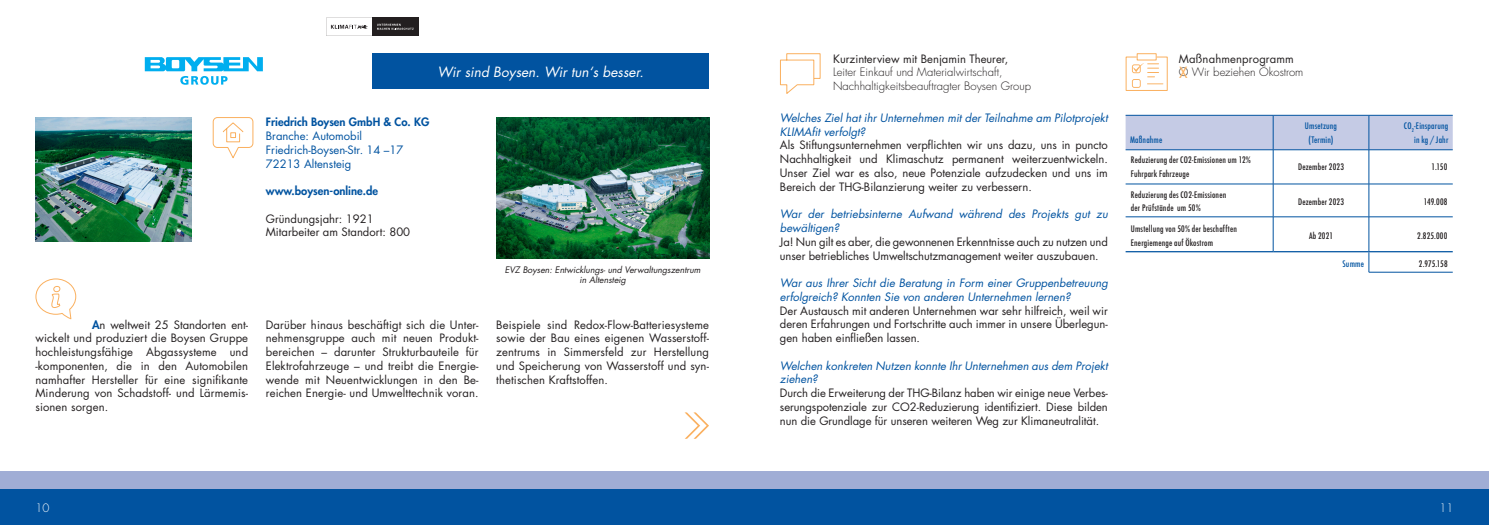
<style>
.page{position:relative;width:1489px;height:525px;background:#fff}
.page>*{position:absolute;margin:0;border:0;box-sizing:border-box;transform-origin:0 0}
.t1{font:15px "Futura Std";color:#fab05f}
.t2{font:italic 13.75px "Futura Std";color:#fff}
.t3{font:11.25px/13.8px "Futura Std";color:#231f20;text-align:justify}
.t4{font:italic 11.25px/13.8px "Futura Std";color:#0153a0}
.t5{font:300 11.25px/13.8px "Futura Std";color:#231f20}
.t6{font:11.25px/13.8px "Futura Std";color:#0153a0}
.t7{font:800 11.25px "Futura Std";color:#0153a0}
.t8{font:300 11.25px "Futura Std";color:#fff}
.t9{font:500 condensed 8.75px/13.8px "Futura";letter-spacing:.02em;color:#231f20}
.t10{font:italic 8.75px/10px "Futura Std";color:#231f20;text-align:center}
.t11{font:500 condensed 8.75px/13.8px "Futura";letter-spacing:.015em;color:#0153a0;text-align:center}
.s1{font-weight:800;color:#0153a0}
</style>
<div class="page">
<div style="left:372px;top:53px;width:337px;height:36px;background:#0153a0"></div>
<div style="left:372px;top:18px;width:46px;height:18px;background:#231f20"></div>
<svg style="left:326px;top:18px;width:87px;height:18px"></svg>
<img style="left:35px;top:117px;width:156px;height:124px">
<img style="left:496px;top:117px;width:213px;height:142px">
<svg style="left:35px;top:278px;width:42px;height:42px"></svg>
<svg style="left:212px;top:117px;width:42px;height:42px"></svg>
<svg style="left:684px;top:412px;width:25px;height:26px"></svg>
<div style="left:1136px;top:53px;width:20px;height:7px;border:1px solid #fab05f"></div>
<svg style="left:1125px;top:56px;width:43px;height:35px"></svg>
<div style="left:1125px;top:116px;width:327px;height:33px;background:#c5cbe5"></div>
<hr style="left:1125px;top:115px;width:147px;height:1px;background:#0153a0">
<hr style="left:1272px;top:115px;width:96px;height:1px;background:#0153a0">
<hr style="left:1272px;top:115px;width:1px;height:34px;background:#0153a0">
<hr style="left:1368px;top:115px;width:84px;height:1px;background:#0153a0">
<hr style="left:1368px;top:115px;width:1px;height:34px;background:#0153a0">
<hr style="left:1125px;top:149px;width:147px;height:1px;background:#0153a0">
<hr style="left:1272px;top:149px;width:96px;height:1px;background:#0153a0">
<hr style="left:1368px;top:149px;width:84px;height:1px;background:#0153a0">
<hr style="left:1272px;top:150px;width:1px;height:34px;background:#0153a0">
<hr style="left:1368px;top:150px;width:1px;height:34px;background:#0153a0">
<hr style="left:1125px;top:184px;width:147px;height:1px;background:#0153a0">
<hr style="left:1272px;top:184px;width:96px;height:1px;background:#0153a0">
<hr style="left:1272px;top:184px;width:1px;height:32px;background:#0153a0">
<hr style="left:1368px;top:184px;width:84px;height:1px;background:#0153a0">
<hr style="left:1368px;top:184px;width:1px;height:32px;background:#0153a0">
<hr style="left:1125px;top:216px;width:147px;height:1px;background:#0153a0">
<hr style="left:1272px;top:216px;width:96px;height:1px;background:#0153a0">
<hr style="left:1272px;top:217px;width:1px;height:34px;background:#0153a0">
<hr style="left:1368px;top:216px;width:84px;height:1px;background:#0153a0">
<hr style="left:1368px;top:217px;width:1px;height:34px;background:#0153a0">
<hr style="left:1125px;top:251px;width:147px;height:1px;background:#0153a0">
<hr style="left:1272px;top:251px;width:96px;height:1px;background:#0153a0">
<hr style="left:1368px;top:251px;width:84px;height:1px;background:#0153a0">
<svg style="left:1368px;top:252px;width:1px;height:20px"></svg>
<hr style="left:1368px;top:272px;width:84px;height:1px;background:#0153a0">
<svg style="left:780px;top:53px;width:41px;height:41px"></svg>
<div style="left:0;top:471px;width:1488px;height:53px;background:#a0add5"></div>
<div style="left:0;top:489px;width:1488px;height:35px;background:#0153a0"></div>
<svg style="left:145px;top:57px;width:118px;height:28px"></svg>
<p class="t2" style="left:437px;top:63px;width:208px">Wir sind Boysen. Wir tun‘s besser.</p>
<p class="t7" style="left:266px;top:115px;width:165px">Friedrich Boysen GmbH &amp; Co. KG</p>
<p class="t6" style="left:266px;top:129px;width:139px">Branche: Automobil<br>Friedrich-Boysen-Str. 14 –17<br>72213 Altensteig</p>
<p class="t7" style="left:266px;top:184px;width:114px">www.boysen-online.de</p>
<p class="t3" style="left:266px;top:212px;width:146px">Gründungsjahr: 1921<br>Mitarbeiter am Standort: 800</p>
<p class="t10" style="left:504px;top:265px;width:197px">EVZ Boysen: Entwicklungs- und Verwaltungszentrum in Altensteig</p>
<p class="t3" style="left:35px;top:317px;width:214px;text-indent:57px"><span class="s1">A</span>n weltweit 25 Standorten ent&shy;wickelt und produziert die Boysen Gruppe hochleistungsfähige Abgassysteme und -komponenten, die in den Automobilen namhafter Hersteller für eine signifikante Minderung von Schadstoff- und Lärmemis&shy;sionen sorgen.</p>
<p class="t3" style="left:266px;top:317px;width:214px">Darüber hinaus beschäftigt sich die Unter&shy;nehmensgruppe auch mit neuen Produkt&shy;bereichen – darunter Strukturbauteile für Elektrofahrzeuge – und treibt die Energie&shy;wende mit Neuentwicklungen in den Be&shy;reichen Energie- und Umwelttechnik voran.</p>
<p class="t3" style="left:496px;top:317px;width:214px">Beispiele sind Redox-Flow-Batteriesysteme sowie der Bau eines eigenen Wasserstoff&shy;zentrums in Simmersfeld zur Herstellung und Speicherung von Wasserstoff und syn&shy;thetischen Kraftstoffen.</p>
<p class="t3" style="left:833px;top:52px;width:177px">Kurzinterview mit Benjamin Theurer,</p>
<p class="t5" style="left:833px;top:66px;width:199px">Leiter Einkauf und Materialwirtschaft,<br>Nachhaltigkeitsbeauftragter Boysen Group</p>
<p class="t4" style="left:780px;top:111px;width:329px">Welches Ziel hat ihr Unternehmen mit der Teilnahme am Pilotprojekt<br>KLIMAfit verfolgt?</p>
<p class="t3" style="left:780px;top:138px;width:329px">Als Stiftungsunternehmen verpflichten wir uns dazu, uns in puncto Nachhaltigkeit und Klimaschutz permanent weiterzuentwickeln.<br>Unser Ziel war es also, neue Potenziale aufzudecken und uns im Bereich der THG-Bilanzierung weiter zu verbessern.</p>
<p class="t4" style="left:780px;top:207px;width:329px">War der betriebsinterne Aufwand während des Projekts gut zu bewältigen?</p>
<p class="t3" style="left:780px;top:235px;width:329px">Ja! Nun gilt es aber, die gewonnenen Erkenntnisse auch zu nutzen und unser betriebliches Umweltschutzmanagement weiter auszubauen.</p>
<p class="t4" style="left:780px;top:276px;width:329px">War aus Ihrer Sicht die Beratung in Form einer Gruppenbetreuung erfolgreich? Konnten Sie von anderen Unternehmen lernen?</p>
<p class="t3" style="left:780px;top:303px;width:329px">Der Austausch mit anderen Unternehmen war sehr hilfreich, weil wir deren Erfahrungen und Fortschritte auch immer in unsere Überlegun&shy;gen haben einfließen lassen.</p>
<p class="t4" style="left:780px;top:358px;width:329px">Welchen konkreten Nutzen konnte Ihr Unternehmen aus dem Projekt ziehen?</p>
<p class="t3" style="left:780px;top:386px;width:329px">Durch die Erweiterung der THG-Bilanz haben wir einige neue Verbes&shy;serungspotenziale zur CO2-Reduzierung identifiziert. Diese bilden nun die Grundlage für unseren weiteren Weg zur Klimaneutralität.</p>
<p class="t3" style="left:1178px;top:52px;width:116px">Maßnahmenprogramm</p>
<p class="t5" style="left:1178px;top:66px;width:126px">O Wir beziehen Ökostrom</p>
<h1 class="t1" style="left:1178px;top:63px;width:10px">X</h1>
<p class="t11" style="left:1129px;top:132px;width:34px">Maßnahme</p>
<p class="t11" style="left:1304px;top:119px;width:34px">Umsetzung (Termin)</p>
<p class="t11" style="left:1403px;top:119px;width:46px;text-align:right">CO<sub>2</sub>-Einsparung in kg / Jahr</p>
<p class="t9" style="left:1130px;top:153px;width:122px">Reduzierung der CO2-Emissionen um 12%<br>Fuhrpark Fahrzeuge</p>
<p class="t9" style="left:1297px;top:160px;width:47px">Dezember 2023</p>
<p class="t9" style="left:1431px;top:160px;width:17px">1.150</p>
<p class="t9" style="left:1130px;top:187px;width:97px">Reduzierung des CO2-Emissionen der Prüfstände um 50%</p>
<p class="t9" style="left:1297px;top:194px;width:47px">Dezember 2023</p>
<p class="t9" style="left:1423px;top:194px;width:25px">149.008</p>
<p class="t9" style="left:1130px;top:222px;width:108px">Umstellung von 50% der beschafften<br>Energiemenge auf Ökostrom</p>
<p class="t9" style="left:1308px;top:229px;width:25px">Ab 2021</p>
<p class="t9" style="left:1416px;top:229px;width:32px">2.825.000</p>
<p class="t11" style="left:1342px;top:256px;width:23px">Summe</p>
<p class="t9" style="left:1418px;top:256px;width:30px">2.975.158</p>
<p class="t8" style="left:35px;top:500px;width:15px">10</p>
<p class="t8" style="left:1439px;top:500px;width:15px">11</p>
</div>
